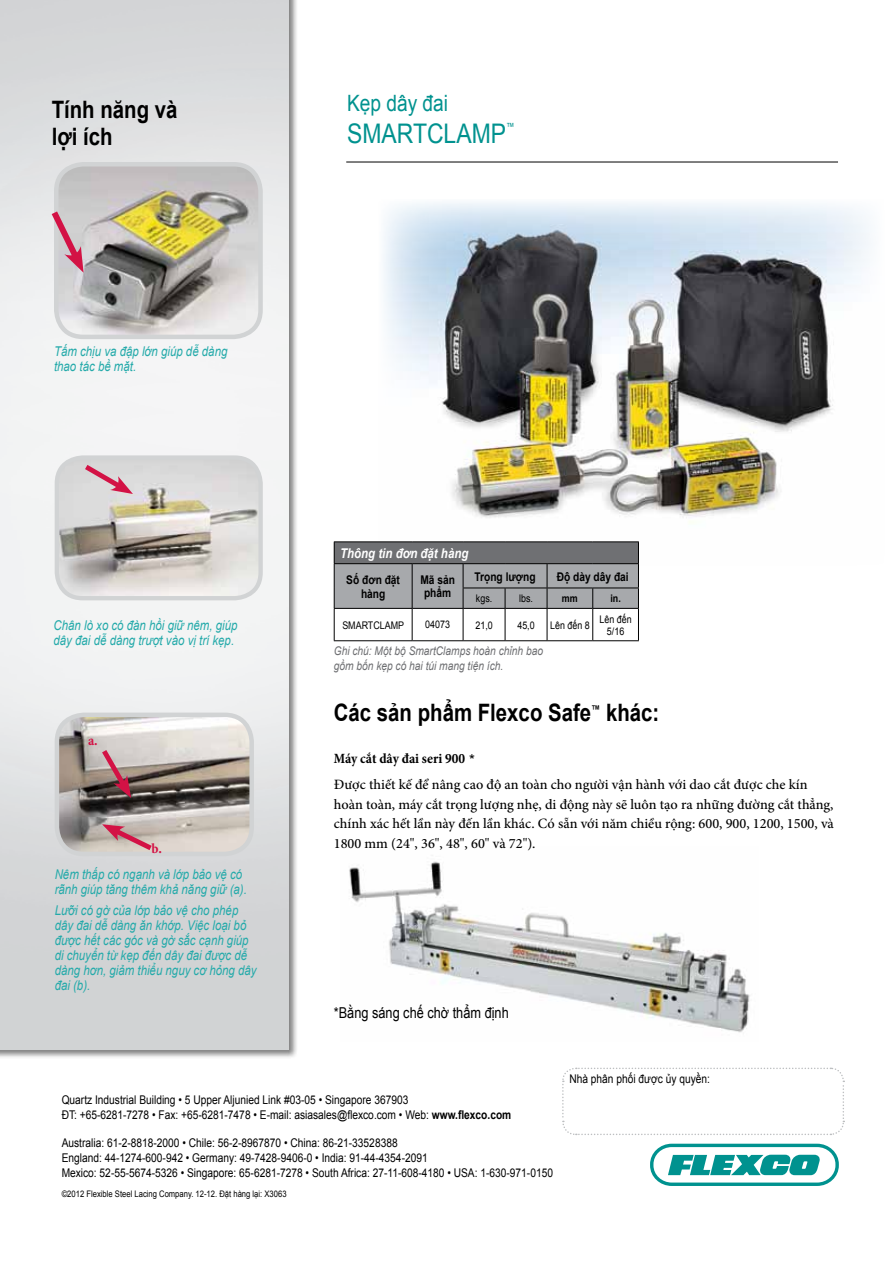
<style>
.page{position:relative;width:893px;height:1263px;background:#fff}
.page>*{position:absolute;margin:0;border:0;box-sizing:border-box;transform-origin:0 0}
.t1{font:27px "Arial";color:#00928f;scale:.85 1}
.t2{font:700 24px/27px "Arial";color:#000;scale:.85 1}
.t3{font:22.5px "Arial";color:#00928f;scale:.85 1}
.t4{font:15px "Arial";color:#000;scale:.85 1}
.t5{font:500 14.25px/19.5px "Minion Pro";color:#000}
.t6{font:700 condensed 14.25px "Minion Pro";color:#d31245}
.t7{font:italic 13.5px/15px "Arial";color:#24aaaa;scale:.85 1}
.t8{font:italic 700 13.5px "Arial";color:#fff;scale:.85 1}
.t9{font:12px/15px "Arial";color:#000;scale:.85 1}
.t10{font:italic 12px/15px "Arial";color:#6d6e71;scale:.85 1}
.t11{font:700 12px/13.5px "Arial";color:#000;text-align:center;scale:.85 1}
.t12{font:700 10.8px "Arial";color:#000;scale:.85 1}
.t13{font:10.5px/12px "Arial";color:#000;text-align:center;scale:.85 1}
.t14{font:700 10.5px "Arial";color:#000;scale:.85 1}
.t15{font:9.9px "Arial";color:#00928f;scale:.85 1}
.t16{font:9px "Arial";color:#000;scale:.85 1}
.s1{font-weight:700;font-stretch:condensed}
.s2{font-family:"Arial";font-weight:400;font-size:15px}
.s3{font-weight:700}
</style>
<div class="page">
<div style="left:0;top:0;width:298px;height:1059px;background:#000;opacity:.5"></div>
<img style="left:0;top:0;width:288px;height:1049px">
<hr style="left:346px;top:162px;width:492px;height:1px;background:#000">
<svg style="left:650px;top:1144px;width:189px;height:42px"></svg>
<svg style="left:562px;top:1067px;width:283px;height:68px"></svg>
<img style="left:56px;top:164px;width:205px;height:173px">
<div style="left:54px;top:162px;width:209px;height:177px;border:4px solid #d1d3d4;border-radius:27px"></div>
<svg style="left:46px;top:205px;width:39px;height:68px;background:#d5b4be"></svg>
<img style="left:383px;top:202px;width:487px;height:321px">
<img style="left:349px;top:861px;width:401px;height:172px">
<img style="left:57px;top:458px;width:204px;height:140px">
<div style="left:55px;top:455px;width:208px;height:145px;border:4px solid #d1d3d4;border-radius:26px"></div>
<img style="left:57px;top:715px;width:195px;height:139px">
<div style="left:55px;top:713px;width:199px;height:143px;border:4px solid #d1d3d4;border-radius:27px"></div>
<hr style="left:334px;top:608px;width:78px;height:1px;background:#000">
<hr style="left:334px;top:609px;width:1px;height:31px;background:#000">
<hr style="left:412px;top:608px;width:51px;height:1px;background:#000">
<hr style="left:412px;top:609px;width:1px;height:31px;background:#000">
<hr style="left:463px;top:608px;width:42px;height:1px;background:#000">
<hr style="left:463px;top:609px;width:1px;height:31px;background:#000">
<hr style="left:505px;top:608px;width:42px;height:1px;background:#000">
<hr style="left:505px;top:609px;width:1px;height:31px;background:#000">
<hr style="left:547px;top:608px;width:46px;height:1px;background:#000">
<hr style="left:547px;top:609px;width:1px;height:31px;background:#000">
<hr style="left:593px;top:608px;width:46px;height:1px;background:#000">
<hr style="left:592px;top:609px;width:1px;height:31px;background:#000">
<hr style="left:638px;top:609px;width:1px;height:31px;background:#000">
<hr style="left:334px;top:541px;width:78px;height:1px;background:#000">
<svg style="left:334px;top:542px;width:305px;height:66px;background:#8e8f92"></svg>
<hr style="left:412px;top:541px;width:51px;height:1px;background:#000">
<hr style="left:463px;top:541px;width:42px;height:1px;background:#000">
<hr style="left:505px;top:541px;width:42px;height:1px;background:#000">
<hr style="left:547px;top:541px;width:46px;height:1px;background:#000">
<hr style="left:593px;top:541px;width:46px;height:1px;background:#000">
<hr style="left:334px;top:640px;width:78px;height:1px;background:#000">
<hr style="left:412px;top:640px;width:51px;height:1px;background:#000">
<hr style="left:463px;top:640px;width:42px;height:1px;background:#000">
<hr style="left:505px;top:640px;width:42px;height:1px;background:#000">
<hr style="left:547px;top:640px;width:46px;height:1px;background:#000">
<hr style="left:593px;top:640px;width:46px;height:1px;background:#000">
<svg style="left:80px;top:460px;width:53px;height:34px;background:#d8b7bf"></svg>
<svg style="left:98px;top:745px;width:33px;height:53px;background:#a67d81"></svg>
<svg style="left:102px;top:823px;width:55px;height:31px;background:#caa1a2"></svg>
<h2 class="t2" style="left:52px;top:97px;width:150px">Tính năng và lợi ích</h2>
<h3 class="t3" style="left:347px;top:88px;width:120px">Kẹp dây đai</h3>
<h1 class="t1" style="left:347px;top:116px;width:189px">SMARTCLAMP</h1>
<p class="t15" style="left:506px;top:120px;width:11px">™</p>
<p class="t7" style="left:54px;top:344px;width:206px">Tấm chịu va đập lớn giúp dễ dàng thao tác bề mặt.</p>
<p class="t7" style="left:54px;top:618px;width:218px">Chân lò xo có đàn hồi giữ nêm, giúp dây đai dễ dàng trượt vào vị trí kẹp.</p>
<p class="t6" style="left:88px;top:730px;width:11px">a.</p>
<p class="t6" style="left:152px;top:838px;width:12px">b.</p>
<p class="t7" style="left:55px;top:866px;width:228px">Nêm thấp có ngạnh và lớp bảo vệ có rãnh giúp tăng thêm khả năng giữ (a).</p>
<p class="t7" style="left:55px;top:903px;width:239px">Lưỡi có gờ của lớp bảo vệ cho phép dây đai dễ dàng ăn khớp. Việc loại bỏ được hết các góc và gờ sắc cạnh giúp di chuyển từ kẹp đến dây đai được dễ dàng hơn, giảm thiểu nguy cơ hỏng dây đai (b).</p>
<p class="t8" style="left:340px;top:544px;width:152px">Thông tin đơn đặt hàng</p>
<p class="t11" style="left:346px;top:573px;width:65px">Số đơn đặt hàng</p>
<p class="t11" style="left:420px;top:573px;width:42px">Mã sản phẩm</p>
<p class="t11" style="left:474px;top:570px;width:73px">Trọng lượng</p>
<p class="t11" style="left:557px;top:570px;width:86px">Độ dày dây đai</p>
<p class="t13" style="left:476px;top:593px;width:21px">kgs.</p>
<p class="t13" style="left:519px;top:593px;width:18px">lbs.</p>
<p class="t14" style="left:562px;top:592px;width:20px">mm</p>
<p class="t14" style="left:610px;top:592px;width:14px">in.</p>
<p class="t13" style="left:342px;top:619px;width:74px">SMARTCLAMP</p>
<p class="t13" style="left:425px;top:619px;width:31px">04073</p>
<p class="t13" style="left:475px;top:619px;width:22px">21,0</p>
<p class="t13" style="left:517px;top:619px;width:22px">45,0</p>
<p class="t13" style="left:550px;top:619px;width:48px">Lên đến 8</p>
<p class="t13" style="left:599px;top:613px;width:39px">Lên đến<br>5/16</p>
<p class="t10" style="left:334px;top:643px;width:248px">Ghi chú: Một bộ SmartClamps hoàn chỉnh bao gồm bốn kẹp có hai túi mang tiện ích.</p>
<h2 class="t2" style="left:334px;top:700px;width:304px">Các sản phẩm Flexco Safe</h2>
<p class="t12" style="left:591px;top:702px;width:12px">™</p>
<h2 class="t2" style="left:606px;top:700px;width:64px">khác:</h2>
<p class="t5" style="left:334px;top:745px;width:475px;line-height:26.2px"><span class="s1">Máy cắt dây đai seri 900</span> <span class="s2">*<br></span>Được thiết kế để nâng cao độ an toàn cho người vận hành với dao cắt được che kín</p>
<p class="t5" style="left:334px;top:794px;width:502px;text-align:justify">hoàn toàn, máy cắt trọng lượng nhẹ, di động này sẽ luôn tạo ra những đường cắt thẳng, chính xác hết lần này đến lần khác. Có sẵn với năm chiều rộng: 600, 900, 1200, 1500, và 1800 mm (24", 36", 48", 60" và 72").</p>
<p class="t4" style="left:334px;top:1002px;width:207px">*Bằng sáng chế chờ thẩm định</p>
<p class="t9" style="left:569px;top:1071px;width:167px">Nhà phân phối được ủy quyền:</p>
<p class="t9" style="left:62px;top:1092px;width:530px">Quartz Industrial Building • 5 Upper Aljunied Link #03-05 • Singapore 367903<br>ĐT: +65-6281-7278 • Fax: +65-6281-7478 • E-mail: asiasales@flexco.com • Web: <span class="s3">www.flexco.com</span></p>
<p class="t9" style="left:62px;top:1135px;width:580px">Australia: 61-2-8818-2000 • Chile: 56-2-8967870 • China: 86-21-33528388<br>England: 44-1274-600-942 • Germany: 49-7428-9406-0 • India: 91-44-4354-2091<br>Mexico: 52-55-5674-5326 • Singapore: 65-6281-7278 • South Africa: 27-11-608-4180 • USA: 1-630-971-0150</p>
<p class="t16" style="left:62px;top:1188px;width:266px">©2012 Flexible Steel Lacing Company. 12-12. Đặt hàng lại: X3063</p>
</div>
